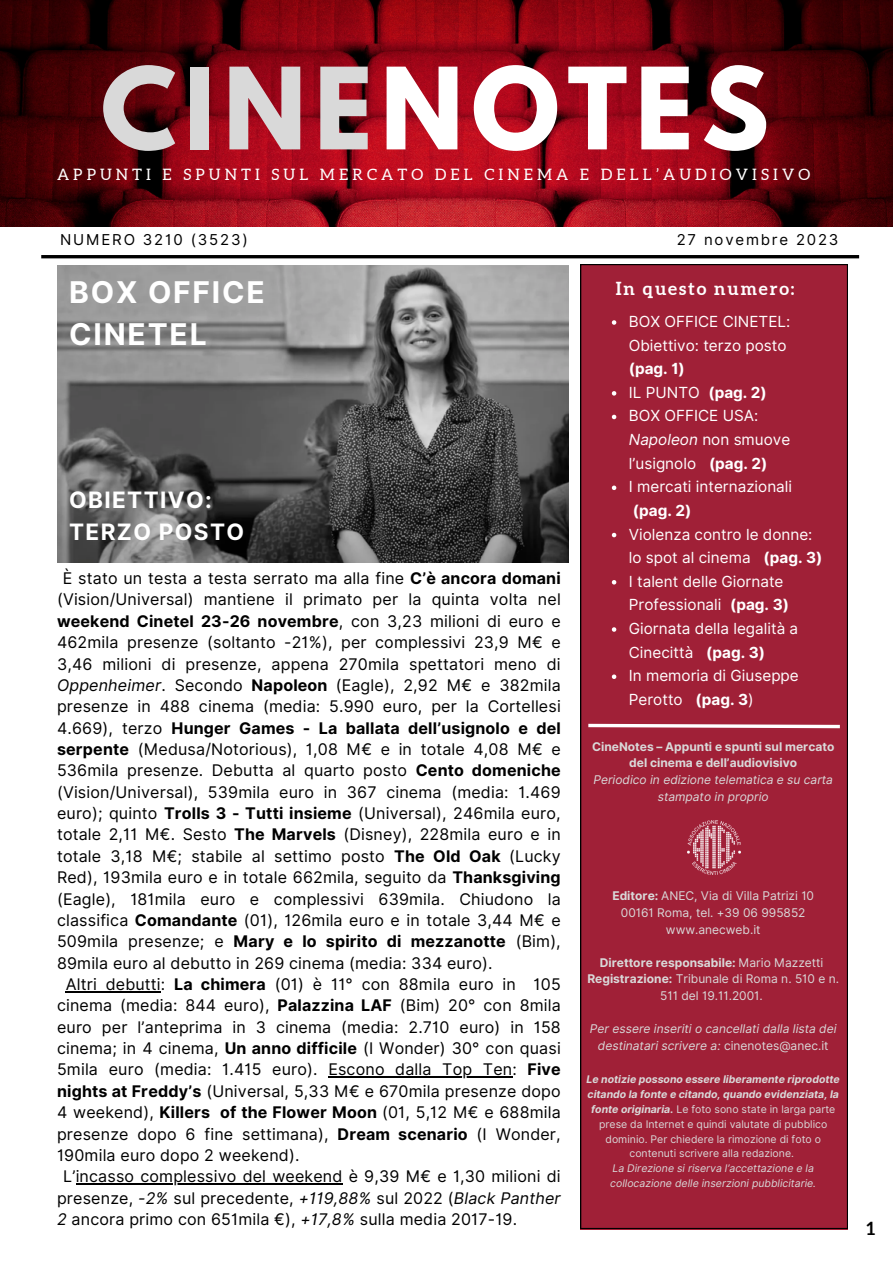
<style>
.page{position:relative;width:893px;height:1264px;background:#fff}
.page>*{position:absolute;margin:0;border:0;box-sizing:border-box;transform-origin:0 0}
.t1{font:700 100.35px "League Spartan";letter-spacing:.08em;color:#fff}
.t2{font:700 30px "Inter";letter-spacing:.06em;color:#fff}
.t3{font:700 22.5px "Inter";letter-spacing:.06em;color:#fff}
.t4{font:700 18px "Aleo";letter-spacing:.105em;color:#fff}
.t5{font:700 18px "Aleo";color:#000}
.t6{font:16.05px/21.3px "Inter";letter-spacing:.01em;color:#000;text-align:justify}
.t7{font:15.75px "Aleo";letter-spacing:.26em;color:#fff}
.t8{font:15.3px/23.5px "Inter";color:#fff}
.t9{font:700 15.3px "Inter";color:#fff}
.t10{font:15px "Inter";letter-spacing:.12em;color:#000}
.t11{font:italic 12px/16.6px "Inter";color:#d9d9d9;text-align:center}
.t12{font:12px/16.6px "Inter";color:#d9d9d9;text-align:center}
.t13{font:700 12px/16.6px "Inter";color:#d9d9d9;text-align:center}
.t14{font:10.5px/14.9px "Inter";color:#d9d9d9;text-align:center}
.t15{font:italic 10.5px/14.9px "Inter";color:#d9d9d9}
.s1{color:#d9d9d9}
.s2{font-weight:700}
.s3{font-style:italic}
.s4{font-weight:400}
.s5{font-style:normal}
.s6{font-weight:700;font-style:italic}
</style>
<div class="page">
<div style="left:580px;top:264px;width:267px;height:964px;background:#a02037"></div>
<hr style="left:41px;top:255px;width:818px;height:3px;background:#000">
<svg style="left:585px;top:722px;width:258px;height:8px"></svg>
<img style="left:0;top:0;width:892px;height:226px">
<img style="left:687px;top:820px;width:53px;height:54px">
<img style="left:57px;top:265px;width:511px;height:297px">
<svg style="left:611px;top:320px;width:5px;height:5px"></svg>
<svg style="left:611px;top:391px;width:5px;height:4px"></svg>
<svg style="left:611px;top:415px;width:5px;height:4px"></svg>
<svg style="left:611px;top:485px;width:5px;height:5px"></svg>
<svg style="left:611px;top:533px;width:5px;height:4px"></svg>
<svg style="left:611px;top:580px;width:5px;height:4px"></svg>
<svg style="left:611px;top:627px;width:5px;height:4px"></svg>
<svg style="left:611px;top:674px;width:5px;height:5px"></svg>
<hr style="left:66px;top:991px;width:95px;height:1px;background:#000">
<hr style="left:328px;top:1076px;width:184px;height:1px;background:#000">
<hr style="left:76px;top:1183px;width:266px;height:1px;background:#000">
<p class="t1" style="left:101px;top:59px;width:669px"><span class="s1">CINE</span>NOTES</p>
<p class="t7" style="left:57px;top:165px;width:754px">APPUNTI E SPUNTI SUL MERCATO DEL CINEMA E DELL’AUDIOVISIVO</p>
<p class="t10" style="left:60px;top:230px;width:189px">NUMERO 3210 (3523)</p>
<p class="t10" style="left:676px;top:230px;width:163px">27 novembre 2023</p>
<p class="t2" style="left:69px;top:274px;width:197px">BOX OFFICE</p>
<p class="t2" style="left:69px;top:316px;width:139px">CINETEL</p>
<p class="t4" style="left:615px;top:278px;width:180px">In questo numero:</p>
<p class="t8" style="left:628px;top:310px;width:163px">BOX OFFICE CINETEL:<br>Obiettivo: terzo posto <span class="s2">(pag. 1)</span></p>
<p class="t8" style="left:628px;top:380px;width:139px">IL PUNTO <span class="s2">(pag. 2)</span></p>
<p class="t8" style="left:628px;top:404px;width:163px">BOX OFFICE USA:<br><span class="s3">Napoleon</span> non smuove l’usignolo <span class="s2">(pag. 2)</span></p>
<p class="t8" style="left:628px;top:475px;width:165px">I mercati internazionali</p>
<p class="t8" style="left:628px;top:522px;width:195px">Violenza contro le donne: lo spot al cinema <span class="s2">(pag. 3)</span></p>
<p class="t8" style="left:628px;top:569px;width:162px">I talent delle Giornate<br>Professionali <span class="s2">(pag. 3)</span></p>
<p class="t8" style="left:628px;top:616px;width:171px">Giornata della legalità a<br>Cinecittà <span class="s2">(pag. 3)</span></p>
<p class="t8" style="left:628px;top:664px;width:171px">In memoria di Giuseppe<br>Perotto <span class="s2">(pag. 3</span>)</p>
<p class="t3" style="left:69px;top:487px;width:144px">OBIETTIVO:</p>
<p class="t3" style="left:69px;top:518px;width:176px">TERZO POSTO</p>
<p class="t9" style="left:633px;top:501px;width:60px">(pag. 2)</p>
<p class="t6" style="left:57px;top:567px;width:505px;text-indent:6px">È stato un testa a testa serrato ma alla fine <span class="s2">C’è ancora domani </span>(Vision/Universal) mantiene il primato per la quinta volta nel <span class="s2">weekend Cinetel 23-26 novembre</span>, con 3,23 milioni di euro e 462mila presenze (soltanto -21%), per complessivi 23,9 M€ e 3,46 milioni di presenze, appena 270mila spettatori meno di <span class="s3">Oppenheimer</span>. Secondo <span class="s2">Napoleon</span> (Eagle), 2,92 M€ e 382mila presenze in 488 cinema (media: 5.990 euro, per la Cortellesi 4.669), terzo <span class="s2">Hunger Games - La ballata dell’usignolo e del serpente</span> (Medusa/Notorious), 1,08 M€ e in totale 4,08 M€ e 536mila presenze. Debutta al quarto posto <span class="s2">Cento domeniche </span>(Vision/Universal), 539mila euro in 367 cinema (media: 1.469 euro); quinto <span class="s2">Trolls 3 - Tutti insieme</span> (Universal), 246mila euro, totale 2,11 M€. Sesto <span class="s2">The Marvels</span> (Disney), 228mila euro e in totale 3,18 M€; stabile al settimo posto <span class="s2">The Old Oak</span> (Lucky Red), 193mila euro e in totale 662mila, seguito da <span class="s2">Thanksgiving </span>(Eagle), 181mila euro e complessivi 639mila. Chiudono la classifica <span class="s2">Comandante</span> (01), 126mila euro e in totale 3,44 M€ e 509mila presenze; e <span class="s2">Mary e lo spirito di mezzanotte</span> (Bim), 89mila euro al debutto in 269 cinema (media: 334 euro).</p>
<p class="t6" style="left:57px;top:973px;width:505px;text-indent:9px">Altri debutti: <span class="s2">La chimera</span> (01) è 11° con 88mila euro in 105 cinema (media: 844 euro), <span class="s2">Palazzina LAF</span> (Bim) 20° con 8mila euro per l’anteprima in 3 cinema (media: 2.710 euro) in 158 cinema; in 4 cinema, <span class="s2">Un anno difficile</span> (I Wonder) 30° con quasi 5mila euro (media: 1.415 euro). Escono dalla Top Ten: <span class="s2">Five nights at Freddy’s</span> (Universal, 5,33 M€ e 670mila presenze dopo 4 weekend), <span class="s2">Killers of the Flower Moon</span> (01, 5,12 M€ e 688mila presenze dopo 6 fine settimana), <span class="s2">Dream scenario</span> (I Wonder, 190mila euro dopo 2 weekend).</p>
<p class="t6" style="left:57px;top:1165px;width:505px;text-indent:6px">L’incasso complessivo del weekend è 9,39 M€ e 1,30 milioni di presenze, <span class="s3">-2%</span> sul precedente, <span class="s3">+119,88%</span> sul 2022 (<span class="s3">Black Panther 2</span> ancora primo con 651mila €), <span class="s3">+17,8%</span> sulla media 2017-19.</p>
<p class="t13" style="left:592px;top:738px;width:244px">CineNotes – Appunti e spunti sul mercato del cinema e dell’audiovisivo</p>
<p class="t11" style="left:593px;top:771px;width:241px">Periodico in edizione telematica e su carta stampato in proprio</p>
<p class="t12" style="left:612px;top:887px;width:203px"><span class="s2">Editore:</span> ANEC, Via di Villa Patrizi 10</p>
<p class="t12" style="left:621px;top:904px;width:186px">00161 Roma, tel. +39 06 995852</p>
<p class="t12" style="left:666px;top:920px;width:96px">www.anecweb.it</p>
<p class="t13" style="left:599px;top:954px;width:225px">Direttore responsabile: <span class="s4">Mario Mazzetti</span></p>
<p class="t12" style="left:587px;top:970px;width:253px"><span class="s2">Registrazione:</span> Tribunale di Roma n. 510 e n.<br>511 del 19.11.2001.</p>
<p class="t11" style="left:590px;top:1020px;width:248px">Per essere inseriti o cancellati dalla lista dei destinatari scrivere a: <span class="s5">cinenotes@anec.it</span></p>
<p class="t14" style="left:586px;top:1071px;width:255px"><span class="s6">Le notizie possono essere liberamente riprodotte citando la fonte e citando, quando evidenziata, la fonte originaria.</span> Le foto sono state in larga parte prese da Internet e quindi valutate di pubblico dominio. Per chiedere la rimozione di foto o contenuti scrivere alla redazione.</p>
<p class="t15" style="left:610px;top:1161px;width:207px">La Direzione si riserva l’accettazione e la collocazione delle inserzioni pubblicitarie.</p>
<p class="t5" style="left:866px;top:1217px;width:10px">1</p>
</div>
